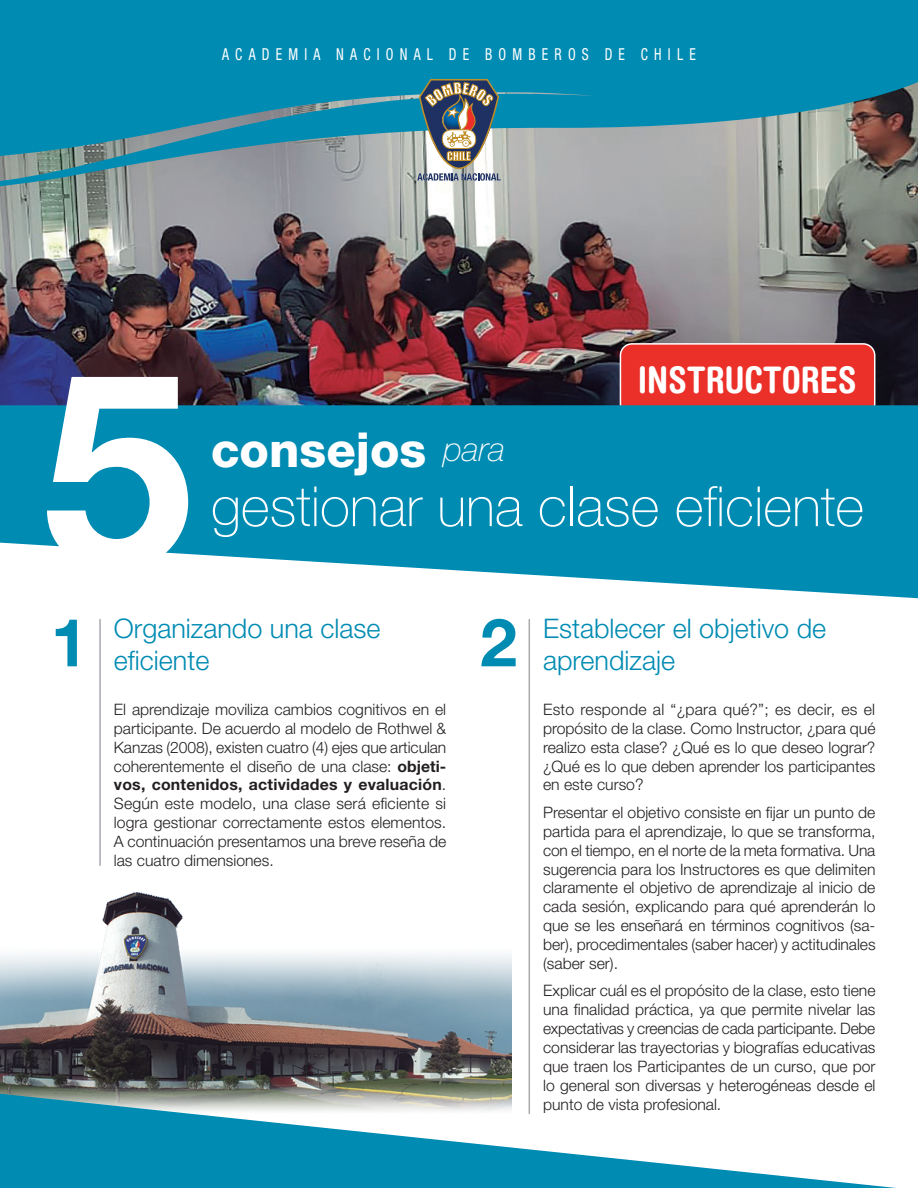
<style>
.page{position:relative;width:918px;height:1188px;background:#fff}
.page>*{position:absolute;margin:0;border:0;box-sizing:border-box;transform-origin:0 0}
.t1{font:700 271.5px "Helvetica Neue LT Std";color:#fff}
.t2{font:700 66.6px "Helvetica Neue LT Std";color:#008bb3}
.t3{font:100 55.5px "Helvetica Neue LT Std";color:#fff}
.t4{font:800 48.3px "Helvetica Neue LT Std";color:#fff}
.t5{font:700 condensed 36.75px "Helvetica Rounded LT Std";color:#fff}
.t6{font:300 27px/32.4px "Helvetica Neue LT Std";color:#008bb3}
.t7{font:condensed 16.5px "Helvetica Neue LT Std";letter-spacing:.45em;color:#fff;scale:.84 1}
.t8{font:300 15.75px/18.9px "Helvetica Neue LT Std";color:#231f20;text-align:justify}
.s1{font-weight:100;font-style:italic;font-size:33.75px}
.s2{font-weight:700}
</style>
<div class="page">
<img style="left:0;top:189px;width:918px;height:216px">
<div style="left:620px;top:344px;width:255px;height:71px;background:#eb2f29;border-radius:12px"></div>
<div style="left:620px;top:343px;width:255px;height:73px;border:2px solid #fff;border-radius:12px"></div>
<img style="left:0;top:892px;width:511px;height:199px">
<svg style="left:0;top:405px;width:918px;height:194px;background:#259bbe"></svg>
<svg style="left:0;top:0;width:918px;height:189px;background:#3090ab"></svg>
<svg style="left:417px;top:79px;width:84px;height:102px"></svg>
<svg style="left:0;top:1091px;width:896px;height:97px"></svg>
<hr style="left:99px;top:620px;width:2px;height:245px;background:#a8a9ad">
<hr style="left:529px;top:620px;width:1px;height:493px;background:#a8a9ad">
<p class="t7" style="left:222px;top:44px;width:565px">ACADEMIA NACIONAL DE BOMBEROS DE CHILE</p>
<h1 class="t1" style="left:42px;top:302px;width:152px">5</h1>
<h3 class="t4" style="left:211px;top:421px;width:296px">consejos <span class="s1">para</span></h3>
<h3 class="t5" style="left:638px;top:358px;width:220px">INSTRUCTORES</h3>
<h3 class="t3" style="left:211px;top:475px;width:655px">gestionar una clase eficiente</h3>
<p class="t2" style="left:51px;top:601px;width:39px">1</p>
<p class="t6" style="left:114px;top:612px;width:268px">Organizando una clase eficiente</p>
<p class="t8" style="left:114px;top:699px;width:334px">El aprendizaje moviliza cambios cognitivos en el participante. De acuerdo al modelo de Rothwel &amp; Kanzas (2008), existen cuatro (4) ejes que articulan coherentemente el diseño de una clase: <span class="s2">objeti&shy;vos, contenidos, actividades y evaluación</span>.<br>Según este modelo, una clase será eficiente si logra gestionar correctamente estos elementos.<br>A continuación presentamos una breve reseña de las cuatro dimensiones.</p>
<p class="t2" style="left:480px;top:601px;width:39px">2</p>
<p class="t6" style="left:543px;top:612px;width:285px">Establecer el objetivo de aprendizaje</p>
<p class="t8" style="left:543px;top:699px;width:334px">Esto responde al “¿para qué?”; es decir, es el propósito de la clase. Como Instructor, ¿para qué realizo esta clase? ¿Qué es lo que deseo lograr? ¿Qué es lo que deben aprender los participantes en este curso?</p>
<p class="t8" style="left:543px;top:802px;width:334px">Presentar el objetivo consiste en fijar un punto de partida para el aprendizaje, lo que se transforma, con el tiempo, en el norte de la meta formativa. Una sugerencia para los Instructores es que delimiten claramente el objetivo de aprendizaje al inicio de cada sesión, explicando para qué aprenderán lo que se les enseñará en términos cognitivos (sa&shy;ber), procedimentales (saber hacer) y actitudinales (saber ser).</p>
<p class="t8" style="left:543px;top:981px;width:334px">Explicar cuál es el propósito de la clase, esto tiene una finalidad práctica, ya que permite nivelar las expectativas y creencias de cada participante. Debe considerar las trayectorias y biografías educativas que traen los Participantes de un curso, que por lo general son diversas y heterogéneas desde el punto de vista profesional.</p>
</div>
